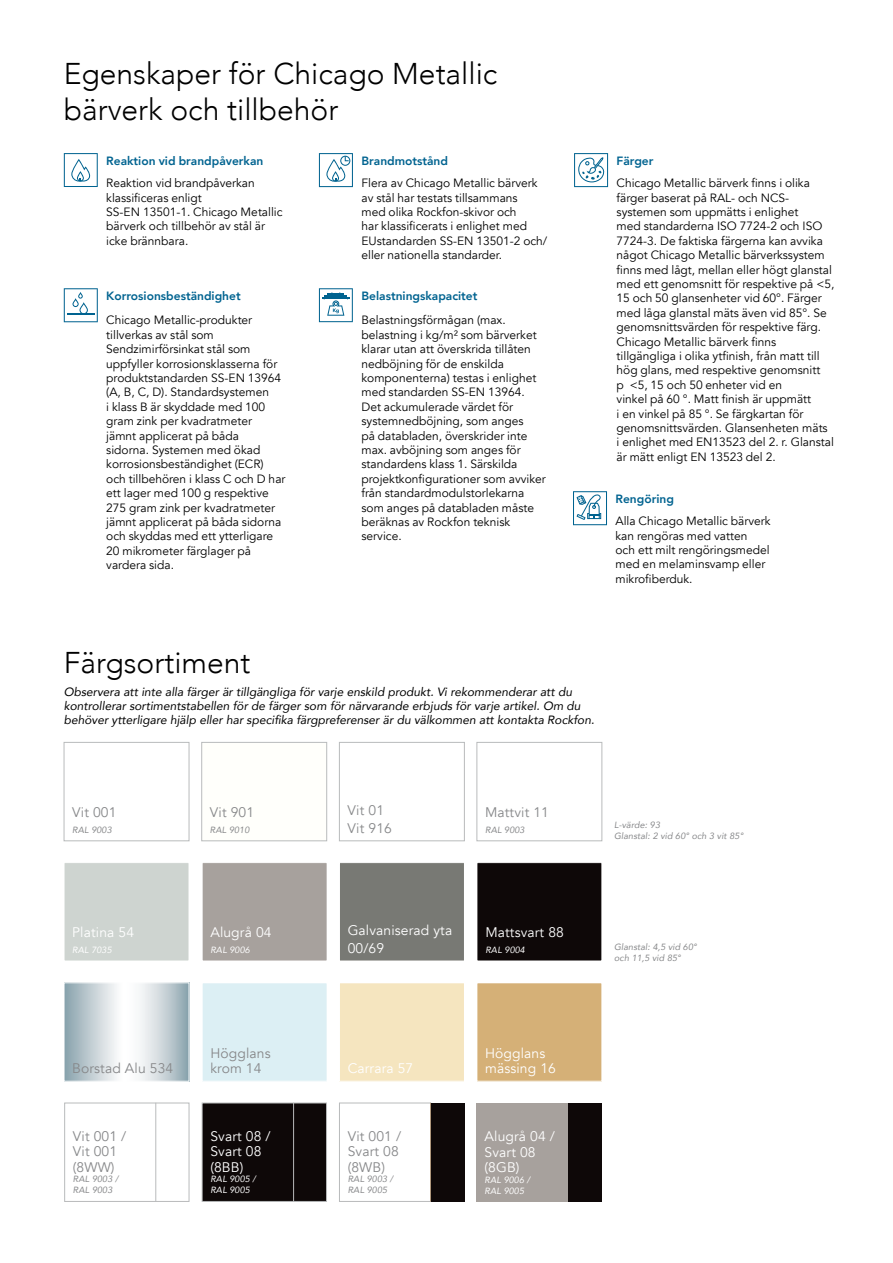
<style>
.page{position:relative;width:893px;height:1263px;background:#fff}
.page>*{position:absolute;margin:0;border:0;box-sizing:border-box;transform-origin:0 0}
.t1{font:300 30px/36px "Avenir";color:#000}
.t2{font:13.8px/15.3px "Avenir";letter-spacing:.01em;color:#fff}
.t3{font:13.8px/15.3px "Avenir";letter-spacing:.01em;color:#87888a}
.t4{font:12px/14.4px "Avenir";color:#000}
.t5{font:italic 12px/14.4px "Avenir";color:#000}
.t6{font:800 12px "Avenir";color:#006390}
.t7{font:italic 9px/10.8px "Avenir";letter-spacing:.01em;color:#87888a}
.t8{font:italic 9px/10.8px "Avenir";letter-spacing:.01em;color:#fff}
</style>
<div class="page">
<div style="left:64px;top:742px;width:125px;height:99px;border:1px solid #b9bbbc"></div>
<div style="left:339px;top:742px;width:126px;height:99px;border:1px solid #b9bbbc"></div>
<div style="left:202px;top:742px;width:125px;height:99px;background:#fffffb"></div>
<div style="left:201px;top:742px;width:126px;height:99px;border:1px solid #b9bbbc"></div>
<svg style="left:66px;top:984px;width:121px;height:95px"></svg>
<div style="left:64px;top:982px;width:125px;height:99px;border:1px solid #fff"></div>
<div style="left:202px;top:983px;width:125px;height:98px;background:#dceff4"></div>
<div style="left:202px;top:982px;width:125px;height:99px;border:1px solid #fff"></div>
<div style="left:477px;top:983px;width:125px;height:98px;background:#d5b077"></div>
<div style="left:477px;top:982px;width:125px;height:99px;border:1px solid #fff"></div>
<div style="left:64px;top:862px;width:125px;height:99px;background:#ced4d0"></div>
<div style="left:64px;top:862px;width:125px;height:99px;border:1px solid #fff"></div>
<div style="left:339px;top:983px;width:125px;height:98px;background:#f5e5bf"></div>
<div style="left:339px;top:982px;width:126px;height:99px;border:1px solid #fff"></div>
<div style="left:339px;top:862px;width:125px;height:99px;background:#787974"></div>
<div style="left:339px;top:862px;width:126px;height:99px;border:1px solid #fff"></div>
<div style="left:477px;top:742px;width:125px;height:99px;border:1px solid #b9bbbc"></div>
<div style="left:477px;top:862px;width:125px;height:99px;background:#0e0808"></div>
<div style="left:202px;top:862px;width:125px;height:99px;background:#a7a19d"></div>
<div style="left:202px;top:862px;width:125px;height:99px;border:1px solid #fff"></div>
<div style="left:64px;top:1103px;width:125px;height:99px;border:1px solid #b9bbbc"></div>
<hr style="left:156px;top:1103px;width:1px;height:99px;background:#b9bbbc">
<div style="left:202px;top:1103px;width:124px;height:98px;background:#0e0808"></div>
<div style="left:202px;top:1103px;width:125px;height:99px;border:1px solid #b9bbbc"></div>
<hr style="left:293px;top:1103px;width:1px;height:99px;background:#b9bbbc">
<div style="left:339px;top:1103px;width:92px;height:99px;border:1px solid #b9bbbc"></div>
<hr style="left:430px;top:1103px;width:1px;height:99px;background:#b0987d">
<div style="left:431px;top:1103px;width:34px;height:98px;background:#0e0808"></div>
<div style="left:477px;top:1103px;width:91px;height:98px;background:#a7a19d"></div>
<div style="left:568px;top:1103px;width:34px;height:98px;background:#0e0808"></div>
<svg style="left:64px;top:153px;width:34px;height:34px"></svg>
<svg style="left:319px;top:153px;width:34px;height:34px"></svg>
<svg style="left:574px;top:153px;width:34px;height:34px"></svg>
<svg style="left:319px;top:288px;width:34px;height:34px"></svg>
<svg style="left:64px;top:288px;width:34px;height:34px"></svg>
<svg style="left:573px;top:491px;width:34px;height:34px"></svg>
<h1 class="t1" style="left:64px;top:56px;width:435px">Egenskaper för Chicago Metallic bärverk och tillbehör</h1>
<p class="t6" style="left:106px;top:152px;width:159px">Reaktion vid brandpåverkan</p>
<p class="t4" style="left:106px;top:176px;width:178px">Reaktion vid brandpåverkan klassificeras enligt<br>SS-EN 13501-1. Chicago Metallic bärverk och tillbehör av stål är icke brännbara.</p>
<p class="t6" style="left:106px;top:287px;width:136px">Korrosionsbeständighet</p>
<p class="t4" style="left:106px;top:313px;width:181px">Chicago Metallic-produkter tillverkas av stål som<br>Sendzimirförsinkat stål som uppfyller korrosionsklasserna för produktstandarden SS-EN 13964 (A, B, C, D). Standardsystemen<br>i klass B är skyddade med 100 gram zink per kvadratmeter<br>jämnt applicerat på båda<br>sidorna. Systemen med ökad korrosionsbeständighet (ECR) och tillbehören i klass C och D har ett lager med 100 g respektive<br>275 gram zink per kvadratmeter jämnt applicerat på båda sidorna och skyddas med ett ytterligare<br>20 mikrometer färglager på vardera sida.</p>
<p class="t6" style="left:361px;top:152px;width:88px">Brandmotstånd</p>
<p class="t4" style="left:361px;top:176px;width:187px">Flera av Chicago Metallic bärverk av stål har testats tillsammans<br>med olika Rockfon-skivor och<br>har klassificerats i enlighet med<br>EUstandarden SS-EN 13501-2 och/ eller nationella standarder.</p>
<p class="t6" style="left:361px;top:287px;width:118px">Belastningskapacitet</p>
<p class="t4" style="left:361px;top:313px;width:186px">Belastningsförmågan (max. belastning i kg/m² som bärverket klarar utan att överskrida tillåten nedböjning för de enskilda komponenterna) testas i enlighet med standarden SS-EN 13964.<br>Det ackumulerade värdet för systemnedböjning, som anges<br>på databladen, överskrider inte max. avböjning som anges för standardens klass 1. Särskilda projektkonfigurationer som avviker från standardmodulstorlekarna som anges på databladen måste beräknas av Rockfon teknisk service.</p>
<p class="t6" style="left:617px;top:152px;width:38px">Färger</p>
<p class="t4" style="left:617px;top:176px;width:219px">Chicago Metallic bärverk finns i olika färger baserat på RAL- och NCS&shy;systemen som uppmätts i enlighet<br>med standarderna ISO 7724-2 och ISO 7724-3. De faktiska färgerna kan avvika något Chicago Metallic bärverkssystem finns med lågt, mellan eller högt glanstal med ett genomsnitt för respektive på &lt;5, 15 och 50 glansenheter vid 60°. Färger med låga glanstal mäts även vid 85°. Se genomsnittsvärden för respektive färg.<br>Chicago Metallic bärverk finns tillgängliga i olika ytfinish, från matt till hög glans, med respektive genomsnitt<br>p &lt;5, 15 och 50 enheter vid en<br>vinkel på 60 °. Matt finish är uppmätt<br>i en vinkel på 85 °. Se färgkartan för genomsnittsvärden. Glansenheten mäts<br>i enlighet med EN13523 del 2. r. Glanstal är mätt enligt EN 13523 del 2.</p>
<p class="t6" style="left:615px;top:490px;width:60px">Rengöring</p>
<p class="t4" style="left:615px;top:514px;width:157px">Alla Chicago Metallic bärverk kan rengöras med vatten<br>och ett milt rengöringsmedel med en melaminsvamp eller mikrofiberduk.</p>
<h1 class="t1" style="left:64px;top:644px;width:188px">Färgsortiment</h1>
<p class="t5" style="left:64px;top:684px;width:532px">Observera att inte alla färger är tillgängliga för varje enskild produkt. Vi rekommenderar att du kontrollerar sortimentstabellen för de färger som för närvarande erbjuds för varje artikel. Om du behöver ytterligare hjälp eller har specifika färgpreferenser är du välkommen att kontakta Rockfon.</p>
<p class="t3" style="left:72px;top:805px;width:46px">Vit 001</p>
<p class="t7" style="left:72px;top:824px;width:41px">RAL 9003</p>
<p class="t3" style="left:210px;top:805px;width:46px">Vit 901</p>
<p class="t7" style="left:210px;top:824px;width:41px">RAL 9010</p>
<p class="t3" style="left:348px;top:801px;width:46px;line-height:18px">Vit 01<br>Vit 916</p>
<p class="t3" style="left:485px;top:805px;width:65px">Mattvit 11</p>
<p class="t7" style="left:485px;top:824px;width:41px">RAL 9003</p>
<p class="t7" style="left:614px;top:819px;width:131px">L-värde: 93<br>Glanstal: 2 vid 60° och 3 vit 85°</p>
<p class="t2" style="left:72px;top:925px;width:63px">Platina 54</p>
<p class="t8" style="left:72px;top:944px;width:41px">RAL 7035</p>
<p class="t2" style="left:210px;top:925px;width:63px">Alugrå 04</p>
<p class="t8" style="left:210px;top:944px;width:41px">RAL 9006</p>
<p class="t2" style="left:348px;top:921px;width:106px;line-height:18px">Galvaniserad yta<br>00/69</p>
<p class="t2" style="left:485px;top:924px;width:80px">Mattsvart 88</p>
<p class="t8" style="left:485px;top:944px;width:41px">RAL 9004</p>
<p class="t7" style="left:614px;top:942px;width:84px">Glanstal: 4,5 vid 60° och 11,5 vid 85°</p>
<p class="t3" style="left:72px;top:1061px;width:103px">Borstad Alu 534</p>
<p class="t3" style="left:210px;top:1046px;width:62px">Högglans krom 14</p>
<p class="t2" style="left:485px;top:1046px;width:72px">Högglans mässing 16</p>
<p class="t2" style="left:348px;top:1061px;width:67px">Carrara 57</p>
<p class="t3" style="left:73px;top:1129px;width:55px">Vit 001 /<br>Vit 001 (8WW)</p>
<p class="t7" style="left:73px;top:1174px;width:47px">RAL 9003 /<br>RAL 9003</p>
<p class="t2" style="left:210px;top:1129px;width:62px">Svart 08 /<br>Svart 08 (8BB)</p>
<p class="t8" style="left:210px;top:1174px;width:47px">RAL 9005 /<br>RAL 9005</p>
<p class="t3" style="left:348px;top:1129px;width:55px">Vit 001 /<br>Svart 08 (8WB)</p>
<p class="t7" style="left:348px;top:1174px;width:47px">RAL 9003 /<br>RAL 9005</p>
<p class="t2" style="left:485px;top:1129px;width:72px">Alugrå 04 /<br>Svart 08 (8GB)</p>
<p class="t8" style="left:485px;top:1174px;width:47px">RAL 9006 /<br>RAL 9005</p>
</div>
